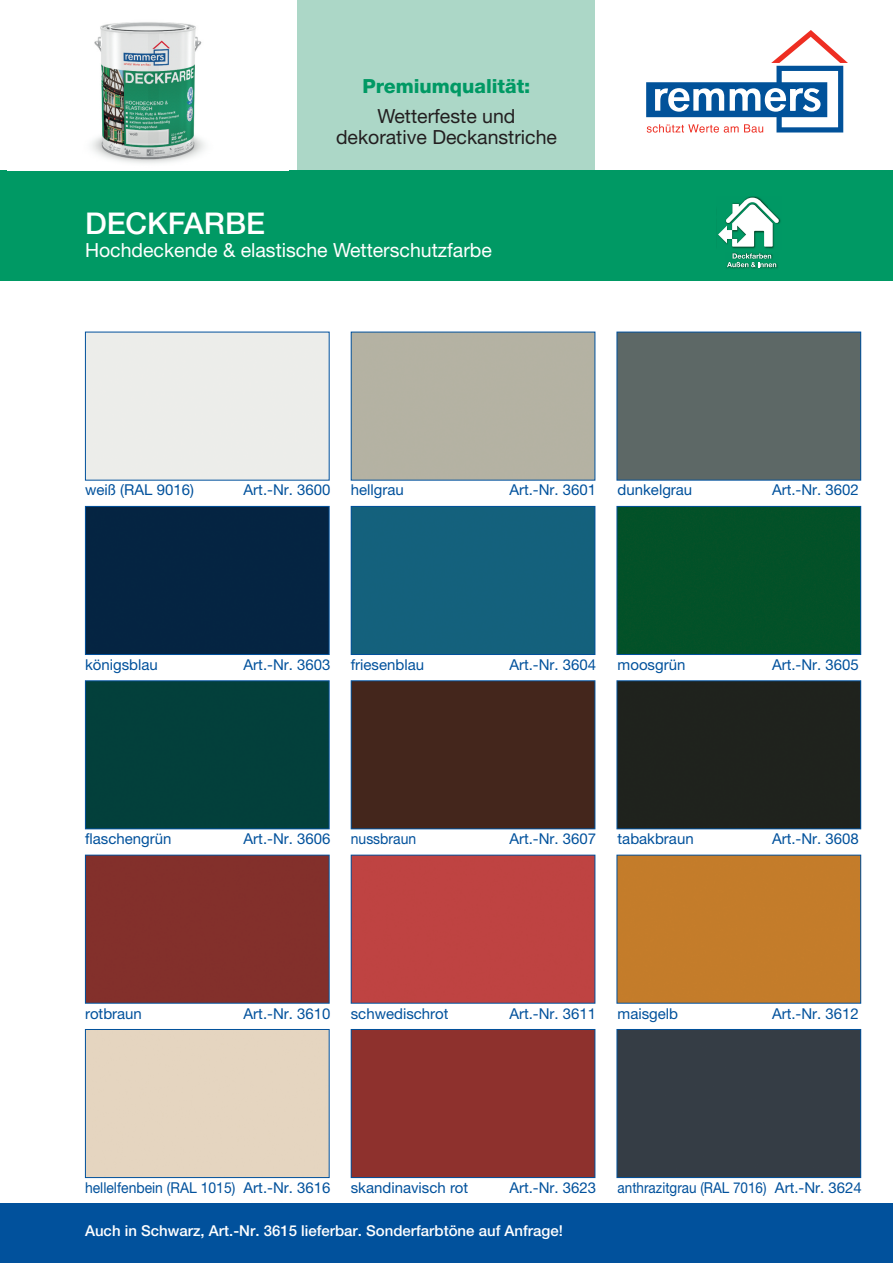
<style>
.page{position:relative;width:893px;height:1263px;background:#fff}
.page>*{position:absolute;margin:0;border:0;box-sizing:border-box;transform-origin:0 0}
.t1{font:500 30px "Helvetica Neue";color:#fff}
.t2{font:19.5px "Helvetica Neue";color:#fff}
.t3{font:19.5px/21px "Helvetica Neue";color:#231f20;text-align:center}
.t4{font:800 19.5px "Helvetica Neue";color:#009964}
.t5{font:15px "Helvetica Neue";color:#01519c}
.t6{font:500 15px "Helvetica Neue";color:#fff}
.t7{font:15px "Helvetica Neue";color:#01519c;scale:.93 1}
.t8{font:15px "Helvetica Neue";color:#01519c;scale:.9 1}
</style>
<div class="page">
<div style="left:0;top:170px;width:893px;height:111px;background:#009964"></div>
<img style="left:732px;top:196px;width:49px;height:53px">
<svg style="left:718px;top:198px;width:61px;height:49px"></svg>
<img style="left:726px;top:252px;width:52px;height:17px">
<svg style="left:727px;top:253px;width:49px;height:14px"></svg>
<div style="left:298px;top:0;width:297px;height:170px;background:#acd7c7"></div>
<div style="left:0;top:1203px;width:893px;height:60px;background:#01519c"></div>
<svg style="left:646px;top:30px;width:202px;height:103px"></svg>
<img style="left:91px;top:22px;width:114px;height:141px">
<div style="left:87px;top:857px;width:241px;height:144px;background:#83302b"></div>
<div style="left:85px;top:855px;width:245px;height:148px;border:1px solid #01519c"></div>
<div style="left:353px;top:857px;width:240px;height:144px;background:#bf4342"></div>
<div style="left:619px;top:857px;width:240px;height:144px;background:#c47c2a"></div>
<div style="left:85px;top:1029px;width:245px;height:149px;border:1px solid #01519c"></div>
<div style="left:87px;top:682px;width:241px;height:145px;background:#03403b"></div>
<div style="left:85px;top:680px;width:245px;height:149px;border:1px solid #01519c"></div>
<div style="left:353px;top:682px;width:240px;height:145px;background:#44261c"></div>
<div style="left:351px;top:680px;width:244px;height:149px;border:1px solid #01519c"></div>
<div style="left:619px;top:682px;width:240px;height:145px;background:#1f221d"></div>
<div style="left:617px;top:680px;width:244px;height:149px;border:1px solid #01519c"></div>
<div style="left:87px;top:508px;width:241px;height:145px;background:#052442"></div>
<div style="left:85px;top:506px;width:245px;height:149px;border:1px solid #01519c"></div>
<div style="left:353px;top:508px;width:240px;height:145px;background:#14617d"></div>
<div style="left:351px;top:506px;width:244px;height:149px;border:1px solid #01519c"></div>
<div style="left:619px;top:508px;width:240px;height:145px;background:#035128"></div>
<div style="left:617px;top:506px;width:244px;height:149px;border:1px solid #01519c"></div>
<div style="left:353px;top:1031px;width:240px;height:145px;background:#8e312d"></div>
<div style="left:351px;top:1029px;width:244px;height:149px;border:1px solid #01519c"></div>
<div style="left:619px;top:1031px;width:240px;height:145px;background:#353d45"></div>
<div style="left:617px;top:1029px;width:244px;height:149px;border:1px solid #01519c"></div>
<div style="left:619px;top:334px;width:240px;height:144px;background:#5d6866"></div>
<div style="left:617px;top:332px;width:244px;height:148px;border:1px solid #01519c"></div>
<h2 class="t4" style="left:363px;top:79px;width:169px">Premiumqualität:</h2>
<h2 class="t3" style="left:336px;top:107px;width:222px">Wetterfeste und dekorative Deckanstriche</h2>
<h1 class="t1" style="left:85px;top:213px;width:182px">DECKFARBE</h1>
<h2 class="t2" style="left:85px;top:243px;width:408px">Hochdeckende &amp; elastische Wetterschutzfarbe</h2>
<p class="t5" style="left:85px;top:485px;width:110px">weiß (RAL 9016)</p>
<p class="t5" style="left:244px;top:485px;width:88px">Art.-Nr. 3600</p>
<p class="t5" style="left:351px;top:485px;width:55px">hellgrau</p>
<p class="t5" style="left:509px;top:485px;width:88px">Art.-Nr. 3601</p>
<p class="t5" style="left:618px;top:485px;width:76px">dunkelgrau</p>
<p class="t5" style="left:772px;top:485px;width:88px">Art.-Nr. 3602</p>
<p class="t5" style="left:85px;top:659px;width:74px">königsblau</p>
<p class="t5" style="left:244px;top:659px;width:88px">Art.-Nr. 3603</p>
<p class="t5" style="left:351px;top:659px;width:75px">friesenblau</p>
<p class="t5" style="left:509px;top:659px;width:88px">Art.-Nr. 3604</p>
<p class="t5" style="left:618px;top:659px;width:69px">moosgrün</p>
<p class="t5" style="left:772px;top:659px;width:88px">Art.-Nr. 3605</p>
<p class="t5" style="left:85px;top:833px;width:88px">flaschengrün</p>
<p class="t5" style="left:244px;top:833px;width:88px">Art.-Nr. 3606</p>
<p class="t7" style="left:351px;top:833px;width:72px">nussbraun</p>
<p class="t5" style="left:509px;top:833px;width:88px">Art.-Nr. 3607</p>
<p class="t5" style="left:618px;top:833px;width:78px">tabakbraun</p>
<p class="t5" style="left:772px;top:833px;width:88px">Art.-Nr. 3608</p>
<p class="t5" style="left:85px;top:1008px;width:58px">rotbraun</p>
<p class="t5" style="left:244px;top:1008px;width:88px">Art.-Nr. 3610</p>
<p class="t5" style="left:351px;top:1008px;width:99px">schwedischrot</p>
<p class="t5" style="left:509px;top:1008px;width:88px">Art.-Nr. 3611</p>
<p class="t5" style="left:618px;top:1008px;width:62px">maisgelb</p>
<p class="t5" style="left:772px;top:1008px;width:88px">Art.-Nr. 3612</p>
<p class="t7" style="left:85px;top:1182px;width:265px">hellelfenbein (RAL 1015) Art.-Nr. 3616</p>
<p class="t5" style="left:351px;top:1182px;width:119px">skandinavisch rot</p>
<p class="t5" style="left:509px;top:1182px;width:88px">Art.-Nr. 3623</p>
<p class="t5" style="left:775px;top:1182px;width:88px">Art.-Nr. 3624</p>
<p class="t6" style="left:85px;top:1225px;width:479px">Auch in Schwarz, Art.-Nr. 3615 lieferbar. Sonderfarbtöne auf Anfrage!</p>
<p class="t8" style="left:618px;top:1182px;width:167px">anthrazitgrau (RAL 7016)</p>
</div>
